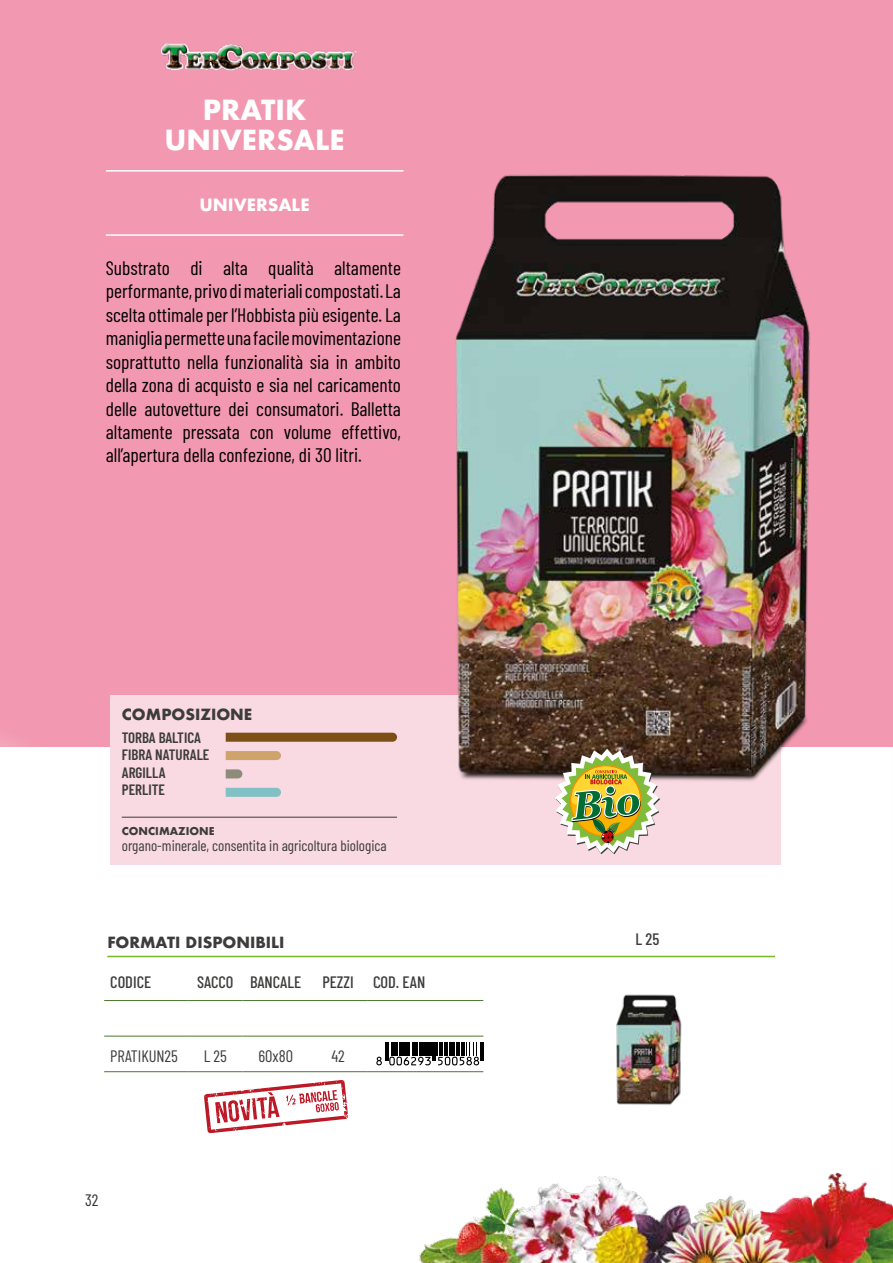
<style>
.page{position:relative;width:893px;height:1263px;background:#fff}
.page>*{position:absolute;margin:0;border:0;box-sizing:border-box;transform-origin:0 0}
.t1{font:700 27px/30px "Futura";color:#fff;text-align:center}
.t2{font:19.5px/23.4px "Barlow Condensed";color:#000;text-align:justify}
.t3{font:500 16.5px "Barlow Condensed";color:#3c3c3b}
.t4{font:16.5px "Barlow Condensed";color:#3c3c3b}
.t5{font:700 16.5px "Futura";color:#fff}
.t6{font:16.5px "Barlow Condensed";color:#333332}
.t7{font:15px "Barlow Condensed";color:#3c3c3b}
.t8{font:600 15px/17.2px "Barlow Condensed";color:#3c3c3b}
.t9{font:700 15px "Futura";color:#3c3c3b}
.t10{font:700 10.5px "Futura";color:#3c3c3b}
</style>
<div class="page">
<div style="left:0;top:0;width:893px;height:746px;background:#f298b0"></div>
<img style="left:161px;top:43px;width:196px;height:28px">
<div style="left:110px;top:695px;width:671px;height:169px;background:#fadae2"></div>
<img style="left:419px;top:1172px;width:473px;height:91px">
<img style="left:376px;top:170px;width:468px;height:647px">
<hr style="left:107px;top:956px;width:668px;height:1px;background:#76b82a">
<img style="left:555px;top:749px;width:105px;height:105px">
<hr style="left:104px;top:1000px;width:84px;height:1px;background:#4c752d">
<hr style="left:188px;top:1000px;width:54px;height:1px;background:#4c752d">
<hr style="left:242px;top:1000px;width:67px;height:1px;background:#4c752d">
<hr style="left:309px;top:1000px;width:58px;height:1px;background:#4c752d">
<hr style="left:367px;top:1000px;width:116px;height:1px;background:#4c752d">
<hr style="left:104px;top:1036px;width:84px;height:1px;background:#4c752d">
<hr style="left:188px;top:1036px;width:54px;height:1px;background:#4c752d">
<hr style="left:242px;top:1036px;width:67px;height:1px;background:#4c752d">
<hr style="left:309px;top:1036px;width:58px;height:1px;background:#4c752d">
<hr style="left:367px;top:1036px;width:116px;height:1px;background:#4c752d">
<hr style="left:104px;top:1071px;width:84px;height:1px;background:#4c752d">
<hr style="left:188px;top:1071px;width:54px;height:1px;background:#4c752d">
<hr style="left:242px;top:1071px;width:67px;height:1px;background:#4c752d">
<hr style="left:309px;top:1071px;width:58px;height:1px;background:#4c752d">
<hr style="left:367px;top:1071px;width:116px;height:1px;background:#4c752d">
<hr style="left:122px;top:817px;width:275px;height:1px;background:#3c3c3b">
<svg style="left:226px;top:733px;width:171px;height:9px;background:#80531d"></svg>
<svg style="left:226px;top:751px;width:55px;height:9px"></svg>
<svg style="left:226px;top:769px;width:16px;height:9px"></svg>
<svg style="left:226px;top:788px;width:55px;height:9px"></svg>
<img style="left:616px;top:994px;width:66px;height:111px">
<svg style="left:376px;top:1042px;width:107px;height:23px"></svg>
<svg style="left:204px;top:1080px;width:144px;height:53px"></svg>
<hr style="left:106px;top:170px;width:297px;height:2px;background:#fff">
<hr style="left:106px;top:234px;width:297px;height:2px;background:#fff">
<svg style="left:892px;top:746px;width:1px;height:517px"></svg>
<h1 class="t1" style="left:164px;top:95px;width:182px">PRATIK<br>UNIVERSALE</h1>
<p class="t5" style="left:199px;top:193px;width:112px">UNIVERSALE</p>
<p class="t2" style="left:106px;top:255px;width:297px">Substrato di alta qualità altamente performante, privo di materiali compostati. La scelta ottimale per l’Hobbista più esigente. La maniglia permette una facile movimentazione soprattutto nella funzionalità sia in ambito della zona di acquisto e sia nel caricamento delle autovetture dei consumatori. Balletta altamente pressata con volume effettivo, all’apertura della confezione, di 30 litri.</p>
<p class="t9" style="left:122px;top:704px;width:132px">COMPOSIZIONE</p>
<p class="t8" style="left:122px;top:728px;width:89px">TORBA BALTICA<br>FIBRA NATURALE<br>ARGILLA<br>PERLITE</p>
<p class="t10" style="left:122px;top:823px;width:94px">CONCIMAZIONE</p>
<p class="t7" style="left:122px;top:835px;width:266px">organo-minerale, consentita in agricoltura biologica</p>
<p class="t9" style="left:107px;top:931px;width:178px">FORMATI DISPONIBILI</p>
<p class="t3" style="left:110px;top:970px;width:43px">CODICE</p>
<p class="t3" style="left:197px;top:970px;width:106px">SACCO BANCALE</p>
<p class="t3" style="left:322px;top:970px;width:105px">PEZZI COD. EAN</p>
<p class="t4" style="left:110px;top:1044px;width:69px">PRATIKUN25</p>
<p class="t4" style="left:204px;top:1044px;width:25px">L 25</p>
<p class="t4" style="left:258px;top:1044px;width:36px">60x80</p>
<p class="t4" style="left:331px;top:1044px;width:15px">42</p>
<p class="t6" style="left:85px;top:1188px;width:15px">32</p>
<p class="t3" style="left:635px;top:927px;width:25px">L 25</p>
</div>
